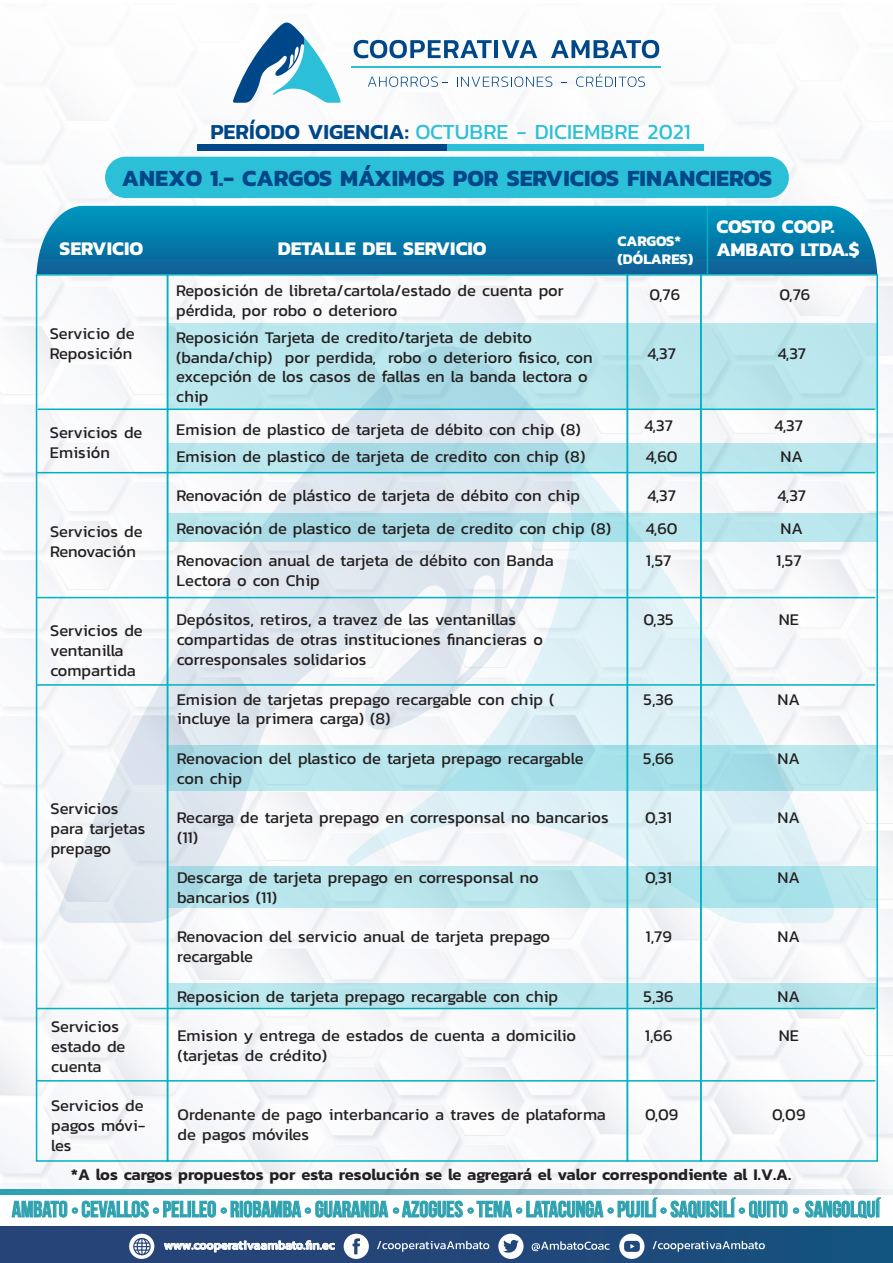
<style>
.page{position:relative;width:893px;height:1263px;background:#fff}
.page>*{position:absolute;margin:0;border:0;box-sizing:border-box;transform-origin:0 0}
.t1{font:700 23.4px "Kanit";color:#004789}
.t2{font:22.5px "Bebas Neue";color:#2ea2af}
.t3{font:21.75px "Kanit";color:#2bc0d7}
.t4{font:700 19.5px "Kanit";color:#fff}
.t5{font:700 19.5px/23.4px "Kanit";letter-spacing:-.025em;color:#fff}
.t6{font:16.5px/19.8px "Kanit";color:#231f20}
.t7{font:600 16.5px "Kanit";color:#231f20}
.t8{font:700 14.85px/17.9px "Kanit";color:#fff}
.t9{font:500 12.45px "Kanit";letter-spacing:-.025em;color:#fff}
.s1{font-weight:600;color:#004789}
</style>
<div class="page">
<img style="left:0;top:22px;width:893px;height:1167px">
<svg style="left:0;top:1189px;width:893px;height:6px;background:#82bac7"></svg>
<div style="left:0;top:1226px;width:893px;height:37px;background:linear-gradient(to right,#2b4177,#17507d)"></div>
<svg style="left:344px;top:1234px;width:25px;height:25px"></svg>
<svg style="left:619px;top:1234px;width:25px;height:25px"></svg>
<svg style="left:498px;top:1234px;width:26px;height:25px"></svg>
<svg style="left:377px;top:1241px;width:112px;height:11px"></svg>
<svg style="left:532px;top:1241px;width:77px;height:10px"></svg>
<svg style="left:653px;top:1241px;width:112px;height:11px"></svg>
<svg style="left:164px;top:1240px;width:171px;height:12px;background:#7b8dac"></svg>
<div style="left:129px;top:1234px;width:25px;height:25px;background:#fff;border-radius:50%"></div>
<svg style="left:133px;top:1238px;width:18px;height:17px"></svg>
<svg style="left:573px;top:473px;width:261px;height:450px;fill:#e2f4f8"></svg>
<svg style="left:60px;top:346px;width:513px;height:577px"></svg>
<div style="left:105px;top:157px;width:684px;height:41px;background:#2bc0d7;border-radius:21px"></div>
<svg style="left:37px;top:206px;width:840px;height:68px;background:#0a7eac"></svg>
<div style="left:168px;top:514px;width:709px;height:28px;background:linear-gradient(to bottom,#b1e0e8,#b0e0e8)"></div>
<div style="left:168px;top:443px;width:709px;height:29px;background:linear-gradient(to right,#afdee7,#b6e4eb)"></div>
<svg style="left:170px;top:324px;width:705px;height:84px;background:#b6e3ea"></svg>
<svg style="left:170px;top:746px;width:705px;height:45px;background:#aee1e9"></svg>
<svg style="left:170px;top:867px;width:705px;height:41px;background:#b4e3ea"></svg>
<div style="left:167px;top:983px;width:711px;height:25px;background:#bbe7ed"></div>
<div style="left:36px;top:274px;width:132px;height:888px;border:2px solid #00b1c3"></div>
<div style="left:700px;top:274px;width:178px;height:888px;border:2px solid #00b1c3"></div>
<div style="left:627px;top:274px;width:75px;height:888px;border:2px solid #00b1c3"></div>
<hr style="left:707px;top:206px;width:1px;height:69px;background:#00b1c3">
<hr style="left:38px;top:408px;width:837px;height:2px;background:#00b1c3">
<hr style="left:37px;top:472px;width:838px;height:1px;background:#00b1c3">
<hr style="left:37px;top:597px;width:838px;height:1px;background:#00b1c3">
<hr style="left:37px;top:684px;width:838px;height:2px;background:#00b1c3">
<hr style="left:37px;top:1008px;width:838px;height:1px;background:#00b1c3">
<hr style="left:37px;top:1080px;width:838px;height:1px;background:#00b1c3">
<div style="left:197px;top:144px;width:257px;height:6px;background:#004789"></div>
<div style="left:447px;top:144px;width:257px;height:6px;background:#2bc0d7"></div>
<svg style="left:233px;top:23px;width:108px;height:80px"></svg>
<svg style="left:457px;top:77px;width:95px;height:10px"></svg>
<svg style="left:368px;top:77px;width:80px;height:10px"></svg>
<svg style="left:576px;top:74px;width:69px;height:13px"></svg>
<svg style="left:354px;top:40px;width:138px;height:18px"></svg>
<hr style="left:495px;top:40px;width:3px;height:18px;background:#004789">
<svg style="left:502px;top:40px;width:35px;height:18px"></svg>
<svg style="left:551px;top:40px;width:108px;height:18px"></svg>
<hr style="left:352px;top:66px;width:309px;height:2px;background:#2bc0d7">
<svg style="left:11px;top:1197px;width:871px;height:22px"></svg>
<h3 class="t3" style="left:210px;top:116px;width:482px"><span class="s1">PERÍODO VIGENCIA:</span> OCTUBRE - DICIEMBRE 2021</h3>
<h1 class="t1" style="left:122px;top:160px;width:652px">ANEXO 1.- CARGOS MÁXIMOS POR SERVICIOS FINANCIEROS</h1>
<p class="t4" style="left:60px;top:233px;width:85px">SERVICIO</p>
<p class="t4" style="left:278px;top:233px;width:210px">DETALLE DEL SERVICIO</p>
<p class="t8" style="left:617px;top:232px;width:77px">CARGOS* (DÓLARES)</p>
<p class="t6" style="left:50px;top:323px;width:86px">Servicio de<br>Reposición</p>
<p class="t6" style="left:50px;top:422px;width:94px">Servicios de<br>Emisión</p>
<p class="t6" style="left:50px;top:521px;width:94px">Servicios de<br>Renovación</p>
<p class="t6" style="left:50px;top:620px;width:94px">Servicios de ventanilla compartida</p>
<p class="t6" style="left:51px;top:799px;width:96px">Servicios para tarjetas prepago</p>
<p class="t6" style="left:51px;top:1016px;width:76px">Servicios estado de cuenta</p>
<p class="t6" style="left:51px;top:1096px;width:96px;text-align:justify">Servicios de pagos móvi&shy;les</p>
<p class="t6" style="left:176px;top:280px;width:389px">Reposición de libreta/cartola/estado de cuenta por pérdida, por robo o deterioro</p>
<p class="t6" style="left:176px;top:327px;width:418px">Reposición Tarjeta de credito/tarjeta de debito (banda/chip) por perdida, robo o deterioro fisico, con excepción de los casos de fallas en la banda lectora o chip</p>
<p class="t6" style="left:176px;top:415px;width:411px;line-height:27px">Emision de plastico de tarjeta de débito con chip (8)<br>Emision de plastico de tarjeta de credito con chip (8)</p>
<p class="t6" style="left:176px;top:479px;width:436px;line-height:32.4px">Renovación de plástico de tarjeta de débito con chip<br>Renovación de plastico de tarjeta de credito con chip (8)<br>Renovacion anual de tarjeta de débito con Banda</p>
<p class="t6" style="left:177px;top:570px;width:145px">Lectora o con Chip</p>
<p class="t6" style="left:177px;top:610px;width:368px">Depósitos, retiros, a travez de las ventanillas compartidas de otras instituciones financieras o corresponsales solidarios</p>
<p class="t6" style="left:177px;top:689px;width:379px">Emision de tarjetas prepago recargable con chip ( incluye la primera carga) (8)</p>
<p class="t6" style="left:177px;top:748px;width:408px">Renovacion del plastico de tarjeta prepago recargable con chip</p>
<p class="t6" style="left:177px;top:808px;width:433px">Recarga de tarjeta prepago en corresponsal no bancarios (11)</p>
<p class="t6" style="left:177px;top:867px;width:363px">Descarga de tarjeta prepago en corresponsal no bancarios (11)</p>
<p class="t6" style="left:177px;top:926px;width:374px">Renovacion del servicio anual de tarjeta prepago recargable</p>
<p class="t6" style="left:177px;top:986px;width:382px">Reposicion de tarjeta prepago recargable con chip</p>
<p class="t6" style="left:177px;top:1025px;width:400px">Emision y entrega de estados de cuenta a domicilio (tarjetas de crédito)</p>
<p class="t6" style="left:178px;top:1105px;width:430px">Ordenante de pago interbancario a traves de plataforma de pagos móviles</p>
<p class="t6" style="left:649px;top:284px;width:32px">0,76</p>
<p class="t6" style="left:647px;top:343px;width:30px">4,37</p>
<p class="t6" style="left:644px;top:410px;width:35px;line-height:30.6px">4,37<br>4,60</p>
<p class="t6" style="left:646px;top:479px;width:33px;line-height:32.4px;text-align:justify">4,37<br>4,60<br>1,57</p>
<p class="t6" style="left:643px;top:610px;width:32px">0,35</p>
<p class="t6" style="left:644px;top:689px;width:31px">5,36</p>
<p class="t6" style="left:643px;top:748px;width:32px">5,66</p>
<p class="t6" style="left:645px;top:808px;width:28px">0,31</p>
<p class="t6" style="left:645px;top:867px;width:28px">0,31</p>
<p class="t6" style="left:645px;top:926px;width:28px">1,79</p>
<p class="t6" style="left:644px;top:986px;width:31px">5,36</p>
<p class="t6" style="left:645px;top:1025px;width:29px">1,66</p>
<p class="t6" style="left:645px;top:1105px;width:35px">0,09</p>
<p class="t5" style="left:716px;top:214px;width:145px">COSTO COOP.<br>AMBATO LTDA.$</p>
<p class="t6" style="left:779px;top:284px;width:32px">0,76</p>
<p class="t6" style="left:778px;top:343px;width:30px">4,37</p>
<p class="t6" style="left:775px;top:410px;width:30px;line-height:30.6px;text-align:center">4,37<br>NA</p>
<p class="t6" style="left:776px;top:479px;width:32px;line-height:32.4px">4,37<br>NA<br>1,57</p>
<p class="t6" style="left:779px;top:610px;width:22px">NE</p>
<p class="t6" style="left:777px;top:689px;width:24px">NA</p>
<p class="t6" style="left:777px;top:748px;width:24px">NA</p>
<p class="t6" style="left:777px;top:808px;width:24px">NA</p>
<p class="t6" style="left:777px;top:867px;width:24px">NA</p>
<p class="t6" style="left:777px;top:926px;width:24px">NA</p>
<p class="t6" style="left:777px;top:986px;width:24px">NA</p>
<p class="t6" style="left:779px;top:1025px;width:22px">NE</p>
<p class="t6" style="left:772px;top:1105px;width:35px">0,09</p>
<p class="t7" style="left:71px;top:1161px;width:722px">*A los cargos propuestos por esta resolución se le agregará el valor correspondiente al I.V.A.</p>
<h2 class="t2" style="left:12px;top:1197px;width:869px">AMBATO CEVALLOS PELILEO RIOBAMBA GUARANDA AZOGUES TENA LATACUNGA PUJILÍ SAQUISILÍ QUITO SANGOLQUÍ</h2>
<p class="t9" style="left:164px;top:1236px;width:173px">www.cooperativaambato.fin.ec</p>
</div>
